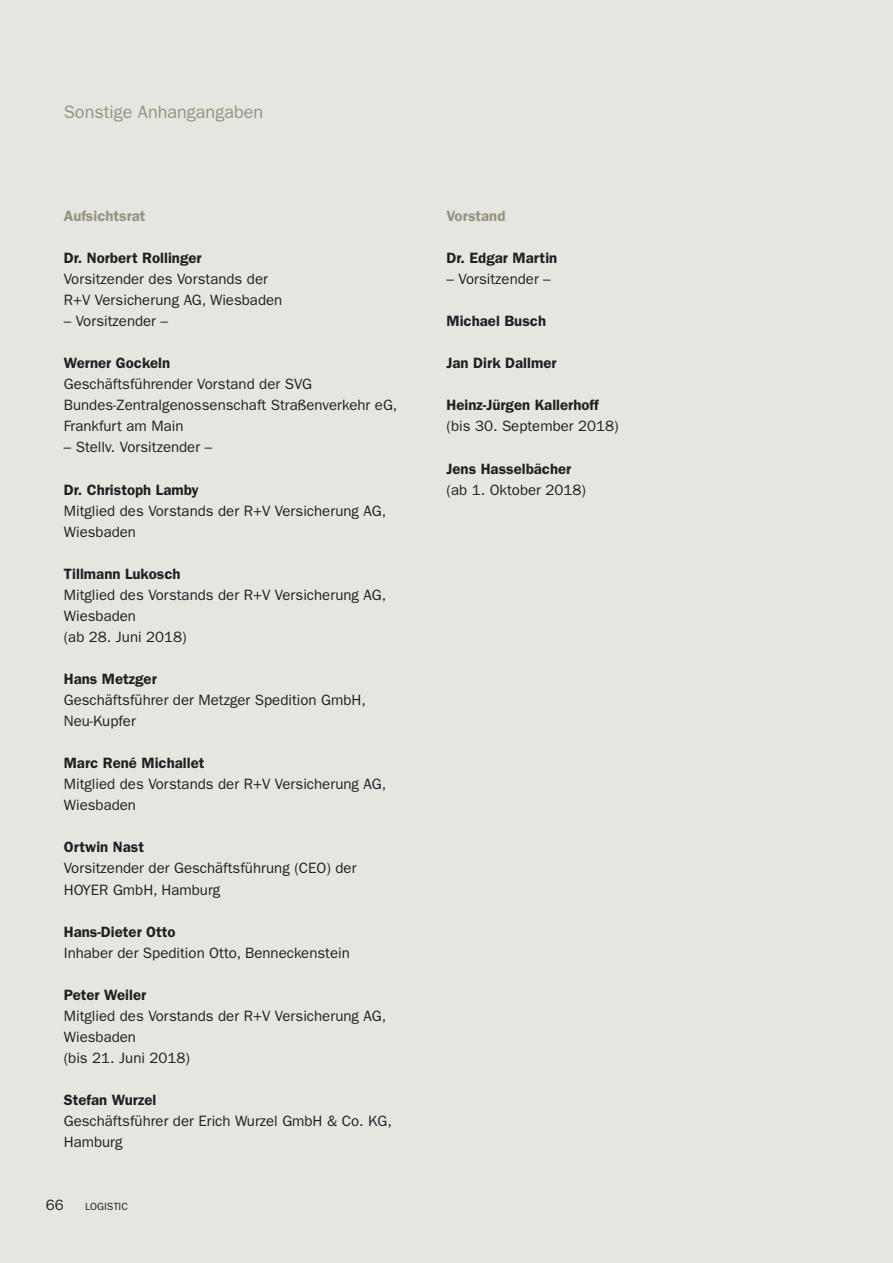
<style>
.page{position:relative;width:893px;height:1263px;background:#e6e6e1}
.page>*{position:absolute;margin:0;border:0;box-sizing:border-box;transform-origin:0 0}
.t1{font:18px "Franklin Gothic LT";color:#95937f}
.t2{font:15px/21px "Franklin Gothic LT";color:#231f20}
.t3{font:600 15px "Franklin Gothic LT";color:#231f20}
.t4{font:600 15px "Franklin Gothic LT";color:#95937f}
.t5{font:10.5px "Franklin Gothic LT";color:#231f20}
</style>
<div class="page">
<p class="t1" style="left:64px;top:105px;width:201px">Sonstige Anhangangaben</p>
<p class="t4" style="left:64px;top:211px;width:83px">Aufsichtsrat</p>
<p class="t4" style="left:446px;top:211px;width:61px">Vorstand</p>
<p class="t3" style="left:64px;top:253px;width:139px">Dr. Norbert Rollinger</p>
<p class="t2" style="left:64px;top:270px;width:220px">Vorsitzender des Vorstands der<br>R+V Versicherung AG, Wiesbaden</p>
<p class="t2" style="left:64px;top:312px;width:106px">– Vorsitzender –</p>
<p class="t3" style="left:64px;top:358px;width:108px">Werner Gockeln</p>
<p class="t2" style="left:64px;top:375px;width:335px">Geschäftsführender Vorstand der SVG<br>Bundes-Zentralgenossenschaft Straßenverkehr eG,</p>
<p class="t2" style="left:64px;top:417px;width:121px">Frankfurt am Main</p>
<p class="t2" style="left:64px;top:438px;width:150px">– Stellv. Vorsitzender –</p>
<p class="t3" style="left:64px;top:484px;width:136px">Dr. Christoph Lamby</p>
<p class="t2" style="left:64px;top:501px;width:324px">Mitglied des Vorstands der R+V Versicherung AG,</p>
<p class="t2" style="left:64px;top:522px;width:74px">Wiesbaden</p>
<p class="t3" style="left:64px;top:568px;width:118px">Tillmann Lukosch</p>
<p class="t2" style="left:64px;top:586px;width:324px">Mitglied des Vorstands der R+V Versicherung AG,</p>
<p class="t2" style="left:64px;top:607px;width:74px">Wiesbaden</p>
<p class="t2" style="left:64px;top:628px;width:124px">(ab 28. Juni 2018)</p>
<p class="t3" style="left:64px;top:674px;width:94px">Hans Metzger</p>
<p class="t2" style="left:64px;top:691px;width:304px">Geschäftsführer der Metzger Spedition GmbH,<br>Neu-Kupfer</p>
<p class="t3" style="left:64px;top:758px;width:142px">Marc René Michallet</p>
<p class="t2" style="left:64px;top:775px;width:324px">Mitglied des Vorstands der R+V Versicherung AG,</p>
<p class="t2" style="left:64px;top:796px;width:74px">Wiesbaden</p>
<p class="t3" style="left:64px;top:842px;width:82px">Ortwin Nast</p>
<p class="t2" style="left:64px;top:859px;width:294px">Vorsitzender der Geschäftsführung (CEO) der<br>HOYER GmbH, Hamburg</p>
<p class="t3" style="left:64px;top:926px;width:113px">Hans-Dieter Otto</p>
<p class="t2" style="left:64px;top:943px;width:288px">Inhaber der Spedition Otto, Benneckenstein</p>
<p class="t3" style="left:64px;top:989px;width:84px">Peter Weiler</p>
<p class="t2" style="left:64px;top:1007px;width:324px">Mitglied des Vorstands der R+V Versicherung AG,</p>
<p class="t2" style="left:64px;top:1028px;width:74px">Wiesbaden</p>
<p class="t2" style="left:64px;top:1049px;width:128px">(bis 21. Juni 2018)</p>
<p class="t3" style="left:64px;top:1095px;width:94px">Stefan Wurzel</p>
<p class="t2" style="left:64px;top:1112px;width:330px">Geschäftsführer der Erich Wurzel GmbH &amp; Co. KG,</p>
<p class="t2" style="left:64px;top:1133px;width:60px">Hamburg</p>
<p class="t2" style="left:46px;top:1196px;width:19px">66</p>
<p class="t5" style="left:85px;top:1203px;width:44px">LOGISTIC</p>
<p class="t3" style="left:446px;top:253px;width:112px">Dr. Edgar Martin</p>
<p class="t2" style="left:446px;top:270px;width:106px">– Vorsitzender –</p>
<p class="t3" style="left:446px;top:316px;width:101px">Michael Busch</p>
<p class="t3" style="left:446px;top:358px;width:112px">Jan Dirk Dallmer</p>
<p class="t3" style="left:446px;top:400px;width:154px">Heinz-Jürgen Kallerhoff</p>
<p class="t2" style="left:446px;top:417px;width:174px">(bis 30. September 2018)</p>
<p class="t3" style="left:446px;top:463px;width:126px">Jens Hasselbächer</p>
<p class="t2" style="left:446px;top:480px;width:141px">(ab 1. Oktober 2018)</p>
</div>
